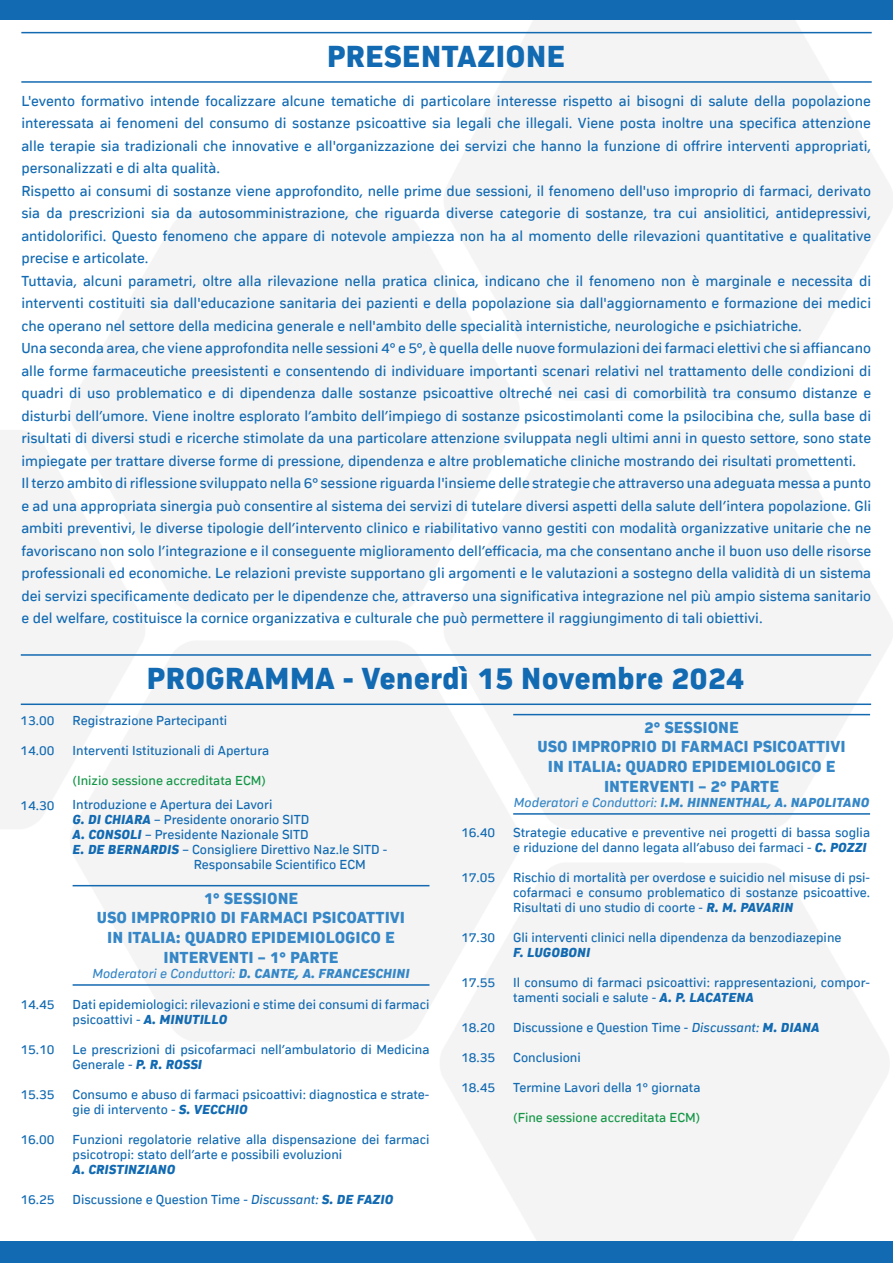
<style>
.page{position:relative;width:893px;height:1263px;background:#fff}
.page>*{position:absolute;margin:0;border:0;box-sizing:border-box;transform-origin:0 0}
.t1{font:31.5px "asse Regular 7";color:#126ab2}
.t2{font:16.5px/19.8px "asse Regular 7";color:#3687c7;text-align:center}
.t3{font:15px/22.5px "asse Regular 11";color:#126ab2}
.t4{font:13.5px/15px "asse Regular 11";color:#126ab2}
.t5{font:13.5px "asse Regular 11";color:#149647}
.t6{font:13.5px "asse Regular 9";color:#3687c7}
.t7{font:13.5px "asse Regular 10";color:#3687c7}
.t8{font:13.5px "asse Regular 9";color:#126ab2}
.s1{font-family:"asse Regular 9"}
.s2{font-family:"asse Regular 10"}
</style>
<div class="page">
<img style="left:0;top:19px;width:682px;height:1223px">
<img style="left:682px;top:19px;width:211px;height:1223px">
<div style="left:0;top:0;width:893px;height:19px;background:#126ab2"></div>
<div style="left:0;top:1242px;width:893px;height:21px;background:#126ab2"></div>
<hr style="left:21px;top:703px;width:850px;height:2px;background:#136ab1">
<hr style="left:21px;top:81px;width:851px;height:2px;background:#136ab1">
<hr style="left:21px;top:654px;width:850px;height:2px;background:#136ab1">
<hr style="left:21px;top:32px;width:851px;height:1px;background:#136ab1">
<hr style="left:73px;top:885px;width:356px;height:1px;background:#136ab1">
<hr style="left:513px;top:714px;width:357px;height:1px;background:#136ab1">
<hr style="left:73px;top:984px;width:356px;height:2px;background:#136ab1">
<hr style="left:513px;top:813px;width:357px;height:2px;background:#136ab1">
<h1 class="t1" style="left:327px;top:38px;width:240px">PRESENTAZIONE</h1>
<p class="t3" style="left:21px;top:89px;width:851px">L'evento formativo intende focalizzare alcune tematiche di particolare interesse rispetto ai bisogni di salute della popolazione interessata ai fenomeni del consumo di sostanze psicoattive sia legali che illegali. Viene posta inoltre una specifica attenzione alle terapie sia tradizionali che innovative e all'organizzazione dei servizi che hanno la funzione di offrire interventi appropriati, personalizzati e di alta qualità.<br>Rispetto ai consumi di sostanze viene approfondito, nelle prime due sessioni, il fenomeno dell'uso improprio di farmaci, derivato sia da prescrizioni sia da autosomministrazione, che riguarda diverse categorie di sostanze, tra cui ansiolitici, antidepressivi, antidolorifici. Questo fenomeno che appare di notevole ampiezza non ha al momento delle rilevazioni quantitative e qualitative precise e articolate.<br>Tuttavia, alcuni parametri, oltre alla rilevazione nella pratica clinica, indicano che il fenomeno non è marginale e necessita di interventi costituiti sia dall'educazione sanitaria dei pazienti e della popolazione sia dall'aggiornamento e formazione dei medici che operano nel settore della medicina generale e nell'ambito delle specialità internistiche, neurologiche e psichiatriche.<br>Una seconda area, che viene approfondita nelle sessioni 4° e 5°, è quella delle nuove formulazioni dei farmaci elettivi che si affiancano alle forme farmaceutiche preesistenti e consentendo di individuare importanti scenari relativi nel trattamento delle condizioni di quadri di uso problematico e di dipendenza dalle sostanze psicoattive oltreché nei casi di comorbilità tra consumo distanze e disturbi dell’umore. Viene inoltre esplorato l’ambito dell’impiego di sostanze psicostimolanti come la psilocibina che, sulla base di risultati di diversi studi e ricerche stimolate da una particolare attenzione sviluppata negli ultimi anni in questo settore, sono state impiegate per trattare diverse forme di pressione, dipendenza e altre problematiche cliniche mostrando dei risultati promettenti.<br>Il terzo ambito di riflessione sviluppato nella 6° sessione riguarda l'insieme delle strategie che attraverso una adeguata messa a punto e ad una appropriata sinergia può consentire al sistema dei servizi di tutelare diversi aspetti della salute dell’intera popolazione. Gli ambiti preventivi, le diverse tipologie dell’intervento clinico e riabilitativo vanno gestiti con modalità organizzative unitarie che ne favoriscano non solo l’integrazione e il conseguente miglioramento dell’efficacia, ma che consentano anche il buon uso delle risorse professionali ed economiche. Le relazioni previste supportano gli argomenti e le valutazioni a sostegno della validità di un sistema dei servizi specificamente dedicato per le dipendenze che, attraverso una significativa integrazione nel più ampio sistema sanitario e del welfare, costituisce la cornice organizzativa e culturale che può permettere il raggiungimento di tali obiettivi.</p>
<p class="t4" style="left:20px;top:712px;width:36px">13.00</p>
<p class="t4" style="left:20px;top:742px;width:36px">14.00</p>
<p class="t4" style="left:20px;top:798px;width:36px">14.30</p>
<p class="t4" style="left:21px;top:997px;width:36px">14.45</p>
<p class="t4" style="left:21px;top:1042px;width:36px">15.10</p>
<p class="t4" style="left:21px;top:1087px;width:36px">15.35</p>
<p class="t4" style="left:21px;top:1132px;width:36px">16.00</p>
<p class="t4" style="left:21px;top:1192px;width:36px">16.25</p>
<h1 class="t1" style="left:147px;top:660px;width:599px">PROGRAMMA - Venerdì 15 Novembre 2024</h1>
<p class="t4" style="left:73px;top:712px;width:156px">Registrazione Partecipanti</p>
<p class="t4" style="left:73px;top:742px;width:198px">Interventi Istituzionali di Apertura</p>
<p class="t5" style="left:73px;top:772px;width:195px">(Inizio sessione accreditata ECM)</p>
<p class="t4" style="left:73px;top:796px;width:201px">Introduzione e Apertura dei Lavori</p>
<p class="t4" style="left:73px;top:811px;width:238px"><span class="s1">G. DI CHIARA</span> – Presidente onorario SITD</p>
<p class="t4" style="left:73px;top:826px;width:238px"><span class="s1">A. CONSOLI</span> – Presidente Nazionale SITD</p>
<p class="t4" style="left:73px;top:841px;width:316px"><span class="s1">E. DE BERNARDIS</span> – Consigliere Direttivo Naz.le SITD -</p>
<p class="t4" style="left:194px;top:856px;width:174px">Responsabile Scientifico ECM</p>
<p class="t2" style="left:97px;top:888px;width:310px">1° SESSIONE<br>USO IMPROPRIO DI FARMACI PSICOATTIVI<br>IN ITALIA: QUADRO EPIDEMIOLOGICO E<br>INTERVENTI – 1° PARTE</p>
<p class="t7" style="left:92px;top:966px;width:319px">Moderatori e Conduttori: <span class="s1">D. CANTE, A. FRANCESCHINI</span></p>
<p class="t4" style="left:73px;top:997px;width:358px">Dati epidemiologici: rilevazioni e stime dei consumi di farmaci psicoattivi - <span class="s1">A. MINUTILLO</span></p>
<p class="t4" style="left:73px;top:1042px;width:358px">Le prescrizioni di psicofarmaci nell’ambulatorio di Medicina<br>Generale - <span class="s1">P. R. ROSSI</span></p>
<p class="t4" style="left:73px;top:1087px;width:358px">Consumo e abuso di farmaci psicoattivi: diagnostica e strate&shy;gie di intervento - <span class="s1">S. VECCHIO</span></p>
<p class="t4" style="left:73px;top:1132px;width:358px">Funzioni regolatorie relative alla dispensazione dei farmaci psicotropi: stato dell’arte e possibili evoluzioni</p>
<p class="t8" style="left:73px;top:1162px;width:104px">A. CRISTINZIANO</p>
<p class="t4" style="left:73px;top:1192px;width:322px">Discussione e Question Time - <span class="s2">Discussant:</span> <span class="s1">S. DE FAZIO</span></p>
<p class="t4" style="left:461px;top:824px;width:36px">16.40</p>
<p class="t4" style="left:461px;top:869px;width:36px">17.05</p>
<p class="t4" style="left:461px;top:929px;width:36px">17.30</p>
<p class="t4" style="left:461px;top:974px;width:36px">17.55</p>
<p class="t4" style="left:461px;top:1019px;width:36px">18.20</p>
<p class="t4" style="left:461px;top:1049px;width:36px">18.35</p>
<p class="t4" style="left:461px;top:1079px;width:36px">18.45</p>
<p class="t2" style="left:537px;top:717px;width:310px">2° SESSIONE<br>USO IMPROPRIO DI FARMACI PSICOATTIVI<br>IN ITALIA: QUADRO EPIDEMIOLOGICO E<br>INTERVENTI – 2° PARTE</p>
<p class="t6" style="left:514px;top:794px;width:357px"><span class="s2">Moderatori e Conduttori:</span> I.M. HINNENTHAL, A. NAPOLITANO</p>
<p class="t4" style="left:513px;top:824px;width:358px">Strategie educative e preventive nei progetti di bassa soglia e riduzione del danno legata all’abuso dei farmaci - <span class="s1">C. POZZI</span></p>
<p class="t4" style="left:513px;top:869px;width:358px;text-align:justify">Rischio di mortalità per overdose e suicidio nel misuse di psi&shy;cofarmaci e consumo problematico di sostanze psicoattive.<br>Risultati di uno studio di coorte - <span class="s1">R. M. PAVARIN</span></p>
<p class="t4" style="left:513px;top:929px;width:330px">Gli interventi clinici nella dipendenza da benzodiazepine</p>
<p class="t8" style="left:513px;top:944px;width:79px">F. LUGOBONI</p>
<p class="t4" style="left:513px;top:974px;width:358px">Il consumo di farmaci psicoattivi: rappresentazioni, compor&shy;tamenti sociali e salute - <span class="s1">A. P. LACATENA</span></p>
<p class="t4" style="left:513px;top:1019px;width:308px">Discussione e Question Time - <span class="s2">Discussant:</span> <span class="s1">M. DIANA</span></p>
<p class="t4" style="left:513px;top:1049px;width:69px">Conclusioni</p>
<p class="t4" style="left:513px;top:1079px;width:189px">Termine Lavori della 1° giornata</p>
<p class="t5" style="left:513px;top:1109px;width:189px">(Fine sessione accreditata ECM)</p>
</div>
